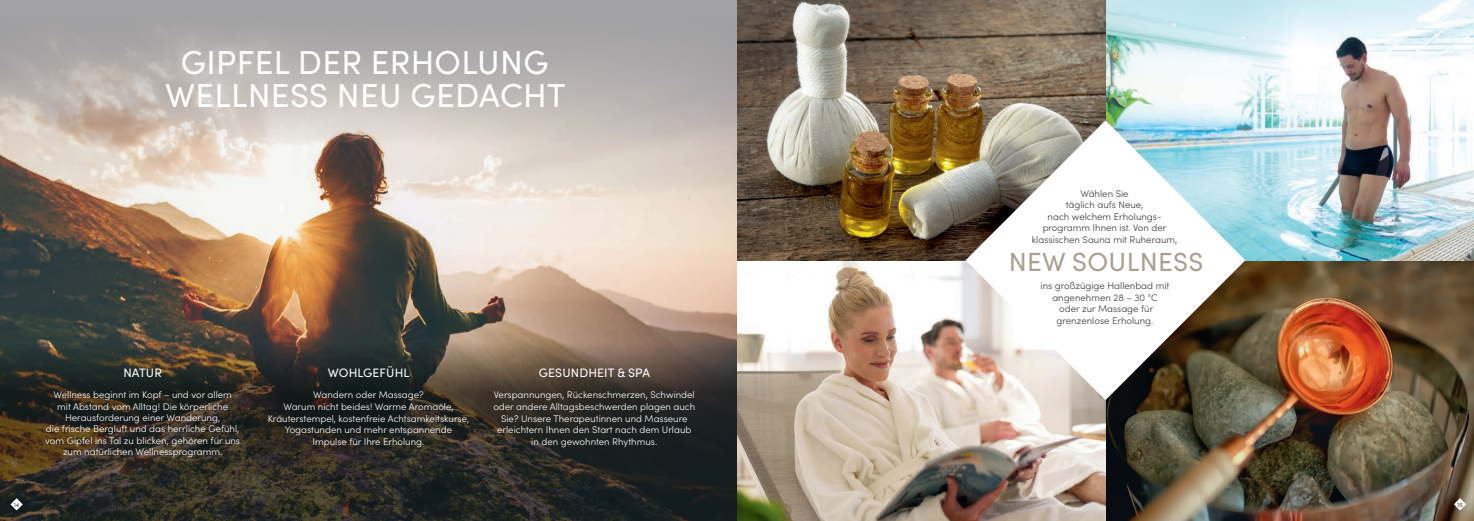
<style>
.page{position:relative;width:1474px;height:521px;background:#fff}
.page>*{position:absolute;margin:0;border:0;box-sizing:border-box;transform-origin:0 0}
.t1{font:33.25px/33.2px "Sofia Pro";letter-spacing:.01em;color:#fff;text-align:center}
.t2{font:26.25px "Sofia Pro";letter-spacing:.01em;color:#a8a193}
.t3{font:12.25px "Sofia Pro";letter-spacing:.01em;color:#fff}
.t4{font:300 9.62px/11.5px "Sofia Pro";color:#fff;text-align:center}
.t5{font:300 9.62px/11.5px "Sofia Pro";color:#3e3e3f;text-align:center}
.t6{font:6.12px "Sofia Pro";color:#3e3e3f}
</style>
<div class="page">
<div style="left:0;top:0;width:737px;height:521px;background:#a2a1a3"></div>
<img style="left:0;top:34px;width:737px;height:308px">
<svg style="left:0;top:342px;width:737px;height:179px;background:#322f28"></svg>
<img style="left:737px;top:0;width:736px;height:521px">
<img style="left:965px;top:120px;width:280px;height:280px">
<svg style="left:10px;top:498px;width:13px;height:12px"></svg>
<svg style="left:1453px;top:498px;width:12px;height:12px"></svg>
<h1 class="t1" style="left:165px;top:43px;width:402px">GIPFEL DER ERHOLUNG<br>WELLNESS NEU GEDACHT</h1>
<p class="t3" style="left:123px;top:364px;width:40px">NATUR</p>
<p class="t4" style="left:45px;top:389px;width:196px">Wellness beginnt im Kopf – und vor allem<br>mit Abstand vom Alltag! Die körperliche Herausforderung einer Wanderung,<br>die frische Bergluft und das herrliche Gefühl, vom Gipfel ins Tal zu blicken, gehören für uns zum natürlichen Wellnessprogramm.</p>
<p class="t3" style="left:328px;top:364px;width:83px">WOHLGEFÜHL</p>
<p class="t4" style="left:268px;top:389px;width:203px">Wandern oder Massage?<br>Warum nicht beides! Warme Aromaöle, Kräuterstempel, kostenfreie Achtsamkeitskurse, Yogastunden und mehr entspannende Impulse für Ihre Erholung.</p>
<p class="t3" style="left:539px;top:364px;width:113px">GESUNDHEIT &amp; SPA</p>
<p class="t4" style="left:493px;top:389px;width:203px">Verspannungen, Rückenschmerzen, Schwindel oder andere Alltagsbeschwerden plagen auch Sie? Unsere Therapeutinnen und Masseure erleichtern Ihnen den Start nach dem Urlaub in den gewohnten Rhythmus.</p>
<p class="t5" style="left:1031px;top:187px;width:147px">Wählen Sie<br>täglich aufs Neue,<br>nach welchem Erholungs&shy;programm Ihnen ist. Von der klassischen Sauna mit Ruheraum,</p>
<p class="t5" style="left:1040px;top:279px;width:130px">ins großzügige Hallenbad mit angenehmen 28 – 30 °C<br>oder zur Massage für grenzenlose Erholung.</p>
<h2 class="t2" style="left:1008px;top:243px;width:196px">NEW SOULNESS</h2>
<p class="t6" style="left:14px;top:500px;width:7px">14</p>
<p class="t6" style="left:1457px;top:500px;width:7px">15</p>
</div>
